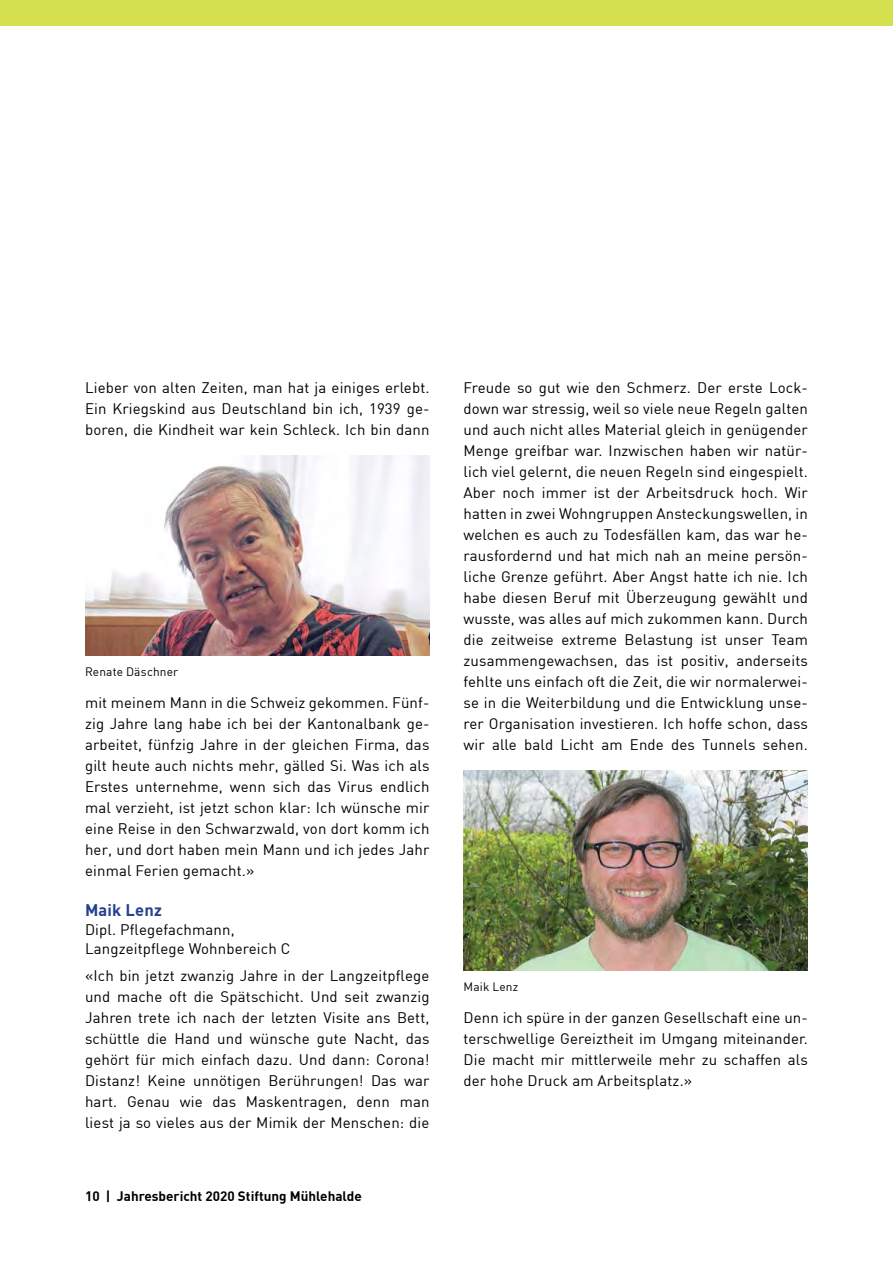
<style>
.page{position:relative;width:893px;height:1263px;background:#fff}
.page>*{position:absolute;margin:0;border:0;box-sizing:border-box;transform-origin:0 0}
.t1{font:700 16.5px "DIN";letter-spacing:.01em;color:#25408f}
.t2{font:15px/21px "DIN";letter-spacing:.01em;color:#000;text-align:justify}
.t3{font:700 13.5px "DIN";color:#000}
.t4{font:12px "DIN";letter-spacing:.015em;color:#000}
</style>
<div class="page">
<div style="left:0;top:0;width:893px;height:26px;background:#d5e04e"></div>
<img style="left:463px;top:771px;width:345px;height:199px">
<img style="left:85px;top:456px;width:344px;height:199px">
<p class="t2" style="left:85px;top:376px;width:346px">Lieber von alten Zeiten, man hat ja einiges erlebt.<br>Ein Kriegskind aus Deutschland bin ich, 1939 ge&shy;boren, die Kindheit war kein Schleck. Ich bin dann</p>
<p class="t4" style="left:85px;top:664px;width:95px">Renate Däschner</p>
<p class="t2" style="left:85px;top:691px;width:346px">mit meinem Mann in die Schweiz gekommen. Fünf&shy;zig Jahre lang habe ich bei der Kantonalbank ge&shy;arbeitet, fünfzig Jahre in der gleichen Firma, das gilt heute auch nichts mehr, gälled Si. Was ich als Erstes unternehme, wenn sich das Virus endlich mal verzieht, ist jetzt schon klar: Ich wünsche mir eine Reise in den Schwarzwald, von dort komm ich her, und dort haben mein Mann und ich jedes Jahr einmal Ferien gemacht.»</p>
<p class="t1" style="left:85px;top:899px;width:78px">Maik Lenz</p>
<p class="t2" style="left:85px;top:920px;width:207px;line-height:18.8px">Dipl. Pflegefachmann,<br>Langzeitpflege Wohnbereich C</p>
<p class="t2" style="left:85px;top:964px;width:346px">«Ich bin jetzt zwanzig Jahre in der Langzeitpflege und mache oft die Spätschicht. Und seit zwanzig Jahren trete ich nach der letzten Visite ans Bett, schüttle die Hand und wünsche gute Nacht, das gehört für mich einfach dazu. Und dann: Corona!<br>Distanz! Keine unnötigen Berührungen! Das war hart. Genau wie das Maskentragen, denn man liest ja so vieles aus der Mimik der Menschen: die</p>
<p class="t3" style="left:85px;top:1187px;width:278px">10 | Jahresbericht 2020 Stiftung Mühlehalde</p>
<p class="t2" style="left:463px;top:376px;width:346px">Freude so gut wie den Schmerz. Der erste Lock&shy;down war stressig, weil so viele neue Regeln galten und auch nicht alles Material gleich in genügender Menge greifbar war. Inzwischen haben wir natür&shy;lich viel gelernt, die neuen Regeln sind eingespielt.<br>Aber noch immer ist der Arbeitsdruck hoch. Wir hatten in zwei Wohngruppen Ansteckungswellen, in welchen es auch zu Todesfällen kam, das war he&shy;rausfordernd und hat mich nah an meine persön&shy;liche Grenze geführt. Aber Angst hatte ich nie. Ich habe diesen Beruf mit Überzeugung gewählt und wusste, was alles auf mich zukommen kann. Durch die zeitweise extreme Belastung ist unser Team zusammengewachsen, das ist positiv, anderseits fehlte uns einfach oft die Zeit, die wir normalerwei&shy;se in die Weiterbildung und die Entwicklung unse&shy;rer Organisation investieren. Ich hoffe schon, dass wir alle bald Licht am Ende des Tunnels sehen.</p>
<p class="t4" style="left:463px;top:979px;width:56px">Maik Lenz</p>
<p class="t2" style="left:463px;top:1006px;width:346px">Denn ich spüre in der ganzen Gesellschaft eine un&shy;terschwellige Gereiztheit im Umgang miteinander.<br>Die macht mir mittlerweile mehr zu schaffen als der hohe Druck am Arbeitsplatz.»</p>
</div>
